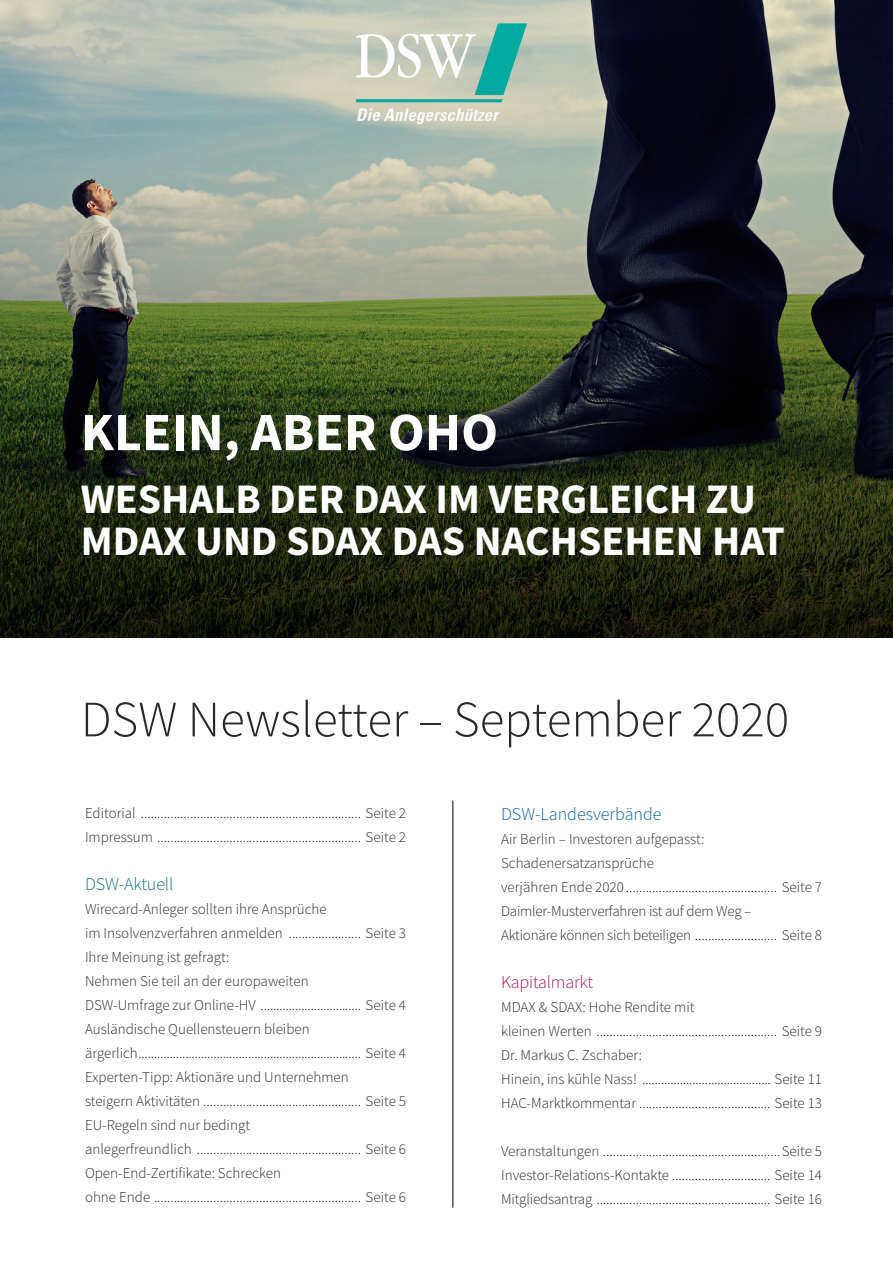
<style>
.page{position:relative;width:893px;height:1263px;background:#fff}
.page>*{position:absolute;margin:0;border:0;box-sizing:border-box;transform-origin:0 0}
.t1{font:700 54px "Source Sans Pro";color:#fff}
.t2{font:300 51px "Source Sans Pro";color:#282827}
.t3{font:700 42px/42px "Source Sans Pro";color:#fff}
.t4{font:300 18px "Source Sans Pro";color:#0d609f}
.Inhalt{font:300 18px "Source Sans Pro";letter-spacing:-.01em;color:#a11c5f}
.t5{font:300 18px "Source Sans Pro";letter-spacing:-.005em;color:#137270}
.t6{font:18px "Minion Pro";color:#000}
.Inhalt-2{font:300 15px/24px "Source Sans Pro";color:#282827}
</style>
<div class="page">
<img style="left:0;top:0;width:893px;height:34px">
<svg style="left:356px;top:23px;width:171px;height:11px;background:#acc9b7"></svg>
<svg style="left:0;top:34px;width:893px;height:603px;background:#4f5948"></svg>
<hr style="left:452px;top:800px;width:1px;height:408px;background:#000">
<p class="t1" style="left:81px;top:396px;width:419px">KLEIN, ABER OHO</p>
<p class="t3" style="left:81px;top:478px;width:705px">WESHALB DER DAX IM VERGLEICH ZU<br>MDAX UND SDAX DAS NACHSEHEN HAT</p>
<p class="t2" style="left:81px;top:688px;width:710px">DSW Newsletter – September 2020</p>
<p class="Inhalt-2" style="left:85px;top:801px;width:323px">Editorial ................................................................... Seite 2</p>
<p class="Inhalt-2" style="left:85px;top:825px;width:323px">Impressum .............................................................. Seite 2</p>
<p class="t5" style="left:85px;top:873px;width:90px">DSW-Aktuell</p>
<p class="Inhalt-2" style="left:85px;top:897px;width:323px">Wirecard-Anleger sollten ihre Ansprüche<br>im Insolvenzverfahren anmelden ...................... Seite 3</p>
<p class="Inhalt-2" style="left:85px;top:945px;width:323px">Ihre Meinung ist gefragt:<br>Nehmen Sie teil an der europaweiten<br>DSW-Umfrage zur Online-HV ................................ Seite 4</p>
<p class="Inhalt-2" style="left:85px;top:1017px;width:323px">Ausländische Quellensteuern bleiben ärgerlich....................................................................... Seite 4</p>
<p class="Inhalt-2" style="left:85px;top:1065px;width:323px">Experten-Tipp: Aktionäre und Unternehmen<br>steigern Aktivitäten ................................................ Seite 5</p>
<p class="Inhalt-2" style="left:85px;top:1113px;width:323px">EU-Regeln sind nur bedingt<br>anlegerfreundlich .................................................. Seite 6</p>
<p class="Inhalt-2" style="left:85px;top:1161px;width:323px">Open-End-Zertifikate: Schrecken<br>ohne Ende ............................................................... Seite 6</p>
<p class="t4" style="left:501px;top:803px;width:162px">DSW-Landesverbände</p>
<p class="Inhalt-2" style="left:501px;top:827px;width:323px">Air Berlin – Investoren aufgepasst:<br>Schadenersatzansprüche<br>verjähren Ende 2020 .............................................. Seite 7</p>
<p class="Inhalt-2" style="left:501px;top:899px;width:323px">Daimler-Musterverfahren ist auf dem Weg –<br>Aktionäre können sich beteiligen ......................... Seite 8</p>
<p class="Inhalt" style="left:501px;top:971px;width:94px">Kapitalmarkt</p>
<p class="Inhalt-2" style="left:501px;top:995px;width:323px">MDAX &amp; SDAX: Hohe Rendite mit<br>kleinen Werten ....................................................... Seite 9</p>
<p class="Inhalt-2" style="left:501px;top:1043px;width:323px">Dr. Markus C. Zschaber:<br>Hinein, ins kühle Nass! ......................................... Seite 11</p>
<p class="Inhalt-2" style="left:501px;top:1091px;width:323px">HAC-Marktkommentar ........................................ Seite 13</p>
<p class="Inhalt-2" style="left:501px;top:1139px;width:323px">Veranstaltungen ......................................................Seite 5</p>
<p class="Inhalt-2" style="left:501px;top:1163px;width:323px">Investor-Relations-Kontakte .............................. Seite 14</p>
<p class="Inhalt-2" style="left:501px;top:1187px;width:323px">Mitgliedsantrag ..................................................... Seite 16</p>
<p class="t6" style="left:893px;top:642px;width:14px;rotate:-180deg">w</p>
</div>
